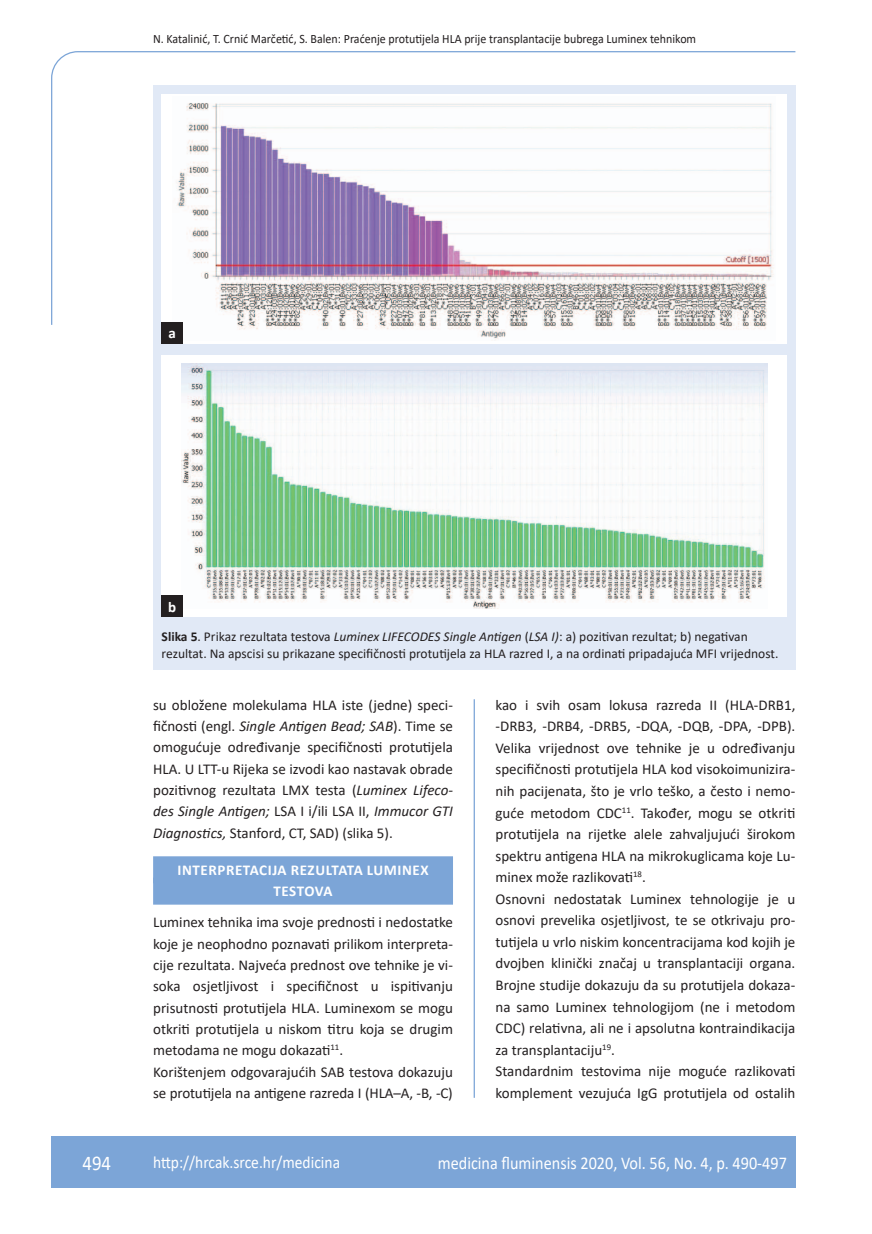
<style>
.page{position:relative;width:872px;height:1234px;background:#fff}
.page>*{position:absolute;margin:0;border:0;box-sizing:border-box;transform-origin:0 0}
.t1{font:21px "Calibri";color:#fff;scale:.9 1}
.t2{font:18px "Calibri";color:#fff;scale:.9 1}
.t3{font:17.25px "Calibri";color:#fff;scale:.9 1}
.osnovni_tekst{font:15px/21.6px "Calibri";color:#231f20;text-align:justify}
.naslov_ruler{font:700 15px "Calibri";letter-spacing:.04em;color:#fff}
.potpis_slika{font:700 15px "Calibri";color:#fff}
.potpis_slika-2{font:13.5px/16.5px "Calibri";color:#231f20}
.glava{font:12.75px "Calibri";color:#231f20;scale:.94 1}
.s1{font-weight:700}
.s2{font-style:italic}
</style>
<div class="page">
<svg style="left:51px;top:51px;width:745px;height:275px"></svg>
<hr style="left:473px;top:699px;width:2px;height:398px;background:#7ca5d7">
<div style="left:51px;top:1135px;width:744px;height:51px;background:#7ca5d7"></div>
<div style="left:153px;top:856px;width:300px;height:27px;background:#7ca5d7"></div>
<div style="left:153px;top:877px;width:300px;height:27px;background:#7ca5d7"></div>
<div style="left:153px;top:85px;width:642px;height:584px;background:#e1e9f6"></div>
<div style="left:162px;top:94px;width:625px;height:249px;background:#fff"></div>
<img style="left:177px;top:103px;width:597px;height:236px">
<div style="left:162px;top:355px;width:625px;height:261px;background:#fff"></div>
<img style="left:181px;top:363px;width:586px;height:245px">
<div style="left:162px;top:322px;width:21px;height:21px;background:#231f20"></div>
<div style="left:162px;top:595px;width:21px;height:21px;background:#231f20"></div>
<p class="glava" style="left:153px;top:29px;width:579px">N. Katalinić, T. Crnić Marčetić, S. Balen: Praćenje protutijela HLA prije transplantacije bubrega Luminex tehnikom</p>
<p class="potpis_slika" style="left:169px;top:323px;width:9px">a</p>
<p class="potpis_slika" style="left:168px;top:596px;width:10px">b</p>
<p class="potpis_slika-2" style="left:162px;top:628px;width:618px"><span class="s1">Slika 5</span>. Prikaz rezultata testova <span class="s2">Luminex LIFECODES Single Antigen</span> (<span class="s2">LSA I)</span>: a) pozitivan rezultat; b) negativan rezultat. Na apscisi su prikazane specifičnosti protutijela za HLA razred I, a na ordinati pripadajuća MFI vrijednost.</p>
<p class="osnovni_tekst" style="left:153px;top:693px;width:301px">su obložene molekulama HLA iste (jedne) speci&shy;fičnosti (engl. <span class="s2">Single Antigen Bead; SAB</span>). Time se omogućuje određivanje specifičnosti protutijela HLA. U LTT-u Rijeka se izvodi kao nastavak obrade pozitivnog rezultata LMX testa (<span class="s2">Luminex Lifeco&shy;des Single Antigen;</span> LSA I i/ili LSA II, <span class="s2">Immucor GTI Diagnostics,</span> Stanford, CT, SAD) (slika 5).</p>
<p class="naslov_ruler" style="left:177px;top:859px;width:253px">INTERPRETACIJA REZULTATA LUMINEX</p>
<p class="naslov_ruler" style="left:273px;top:880px;width:61px">TESTOVA</p>
<p class="osnovni_tekst" style="left:153px;top:911px;width:301px">Luminex tehnika ima svoje prednosti i nedostatke koje je neophodno poznavati prilikom interpreta&shy;cije rezultata. Najveća prednost ove tehnike je vi&shy;soka osjetljivost i specifičnost u ispitivanju prisutnosti protutijela HLA. Luminexom se mogu otkriti protutijela u niskom titru koja se drugim metodama ne mogu dokazati<sup>11</sup>.</p>
<p class="osnovni_tekst" style="left:153px;top:1060px;width:301px">Korištenjem odgovarajućih SAB testova dokazuju se protutijela na antigene razreda I (HLA–A, -B, -C)</p>
<p class="osnovni_tekst" style="left:495px;top:693px;width:301px">kao i svih osam lokusa razreda II (HLA-DRB1, -DRB3, -DRB4, -DRB5, -DQA, -DQB, -DPA, -DPB).<br>Velika vrijednost ove tehnike je u određivanju specifičnosti protutijela HLA kod visokoimunizira&shy;nih pacijenata, što je vrlo teško, a često i nemo&shy;guće metodom CDC<sup>11</sup>. Također, mogu se otkriti protutijela na rijetke alele zahvaljujući širokom spektru antigena HLA na mikrokuglicama koje Lu&shy;minex može razlikovati<sup>18</sup>.</p>
<p class="osnovni_tekst" style="left:495px;top:887px;width:301px">Osnovni nedostatak Luminex tehnologije je u osnovi prevelika osjetljivost, te se otkrivaju pro&shy;tutijela u vrlo niskim koncentracijama kod kojih je dvojben klinički značaj u transplantaciji organa.<br>Brojne studije dokazuju da su protutijela dokaza&shy;na samo Luminex tehnologijom (ne i metodom CDC) relativna, ali ne i apsolutna kontraindikacija za transplantaciju<sup>19</sup>.</p>
<p class="osnovni_tekst" style="left:495px;top:1059px;width:301px">Standardnim testovima nije moguće razlikovati komplement vezujuća IgG protutijela od ostalih</p>
<p class="t1" style="left:82px;top:1147px;width:33px">494</p>
<p class="t3" style="left:153px;top:1149px;width:209px">http://hrcak.srce.hr/medicina</p>
<p class="t2" style="left:438px;top:1149px;width:389px">medicina fluminensis 2020, Vol. 56, No. 4, p. 490-497</p>
</div>
